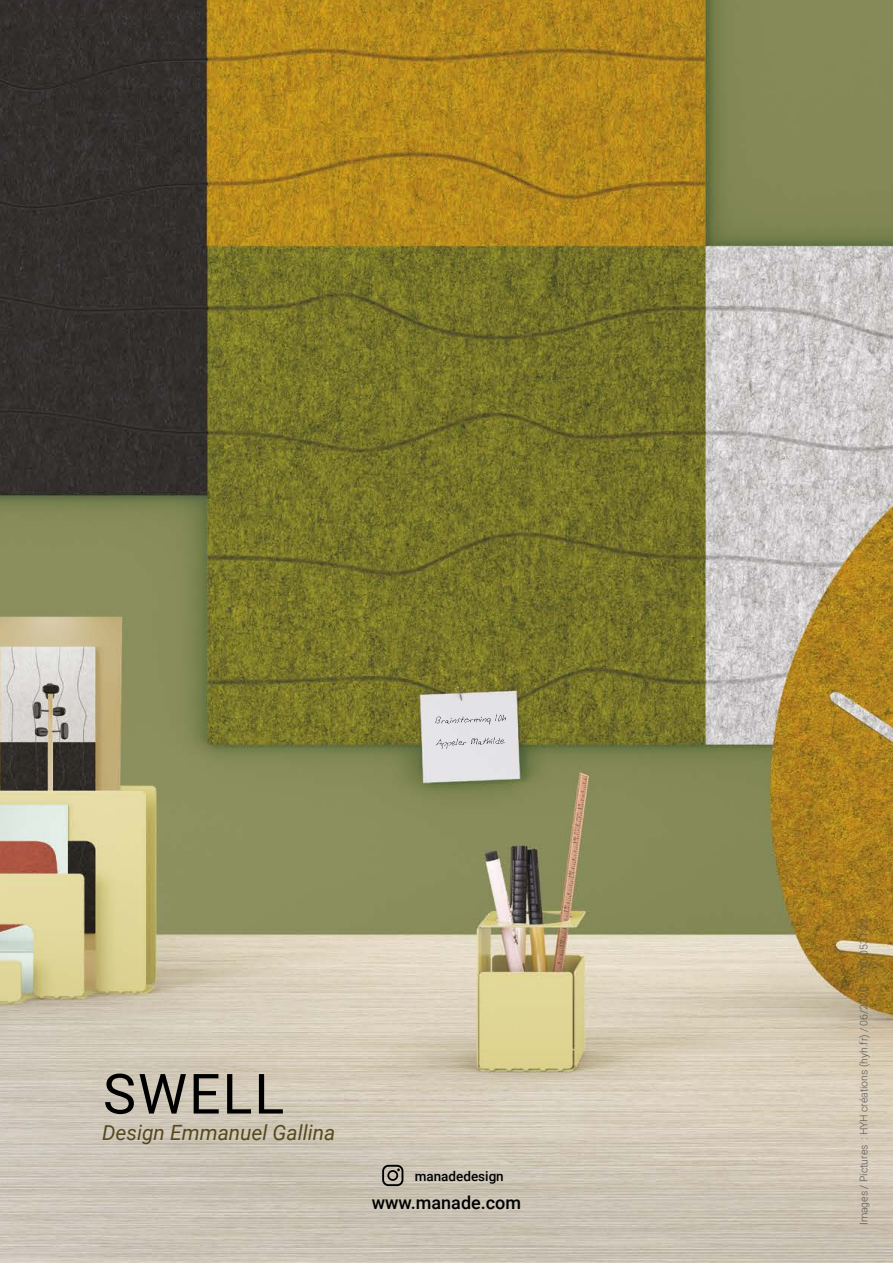
<style>
.page{position:relative;width:893px;height:1263px;background:#fff}
.page>*{position:absolute;margin:0;border:0;box-sizing:border-box;transform-origin:0 0}
.t1{font:55.5px "Roboto";letter-spacing:.035em;color:#000}
.t2{font:italic 21px "Roboto";color:#57491e}
.t3{font:500 18px "Roboto";color:#000}
.t4{font:500 13.5px "Roboto";color:#000}
.t5{font:300 10.5px "Roboto";color:#575756}
</style>
<div class="page">
<img style="left:0;top:0;width:893px;height:1263px">
<img style="left:435px;top:716px;width:55px;height:8px">
<svg style="left:495px;top:714px;width:11px;height:7px"></svg>
<img style="left:456px;top:737px;width:44px;height:8px">
<img style="left:0;top:59px;width:208px;height:31px">
<img style="left:0;top:411px;width:208px;height:23px">
<img style="left:0;top:297px;width:208px;height:14px">
<img style="left:0;top:183px;width:208px;height:27px">
<svg style="left:382px;top:1165px;width:21px;height:21px"></svg>
<h1 class="t1" style="left:103px;top:1055px;width:183px">SWELL</h1>
<h2 class="t2" style="left:102px;top:1117px;width:235px">Design Emmanuel Gallina</h2>
<p class="t4" style="left:415px;top:1166px;width:91px">manadedesign</p>
<h3 class="t3" style="left:372px;top:1190px;width:151px">www.manade.com</h3>
<p class="t5" style="left:856px;top:1225px;width:308px;rotate:-90deg">Images / Pictures : HYH créations (hyh.fr) / 06/2020 - YY0 0531 22</p>
</div>
